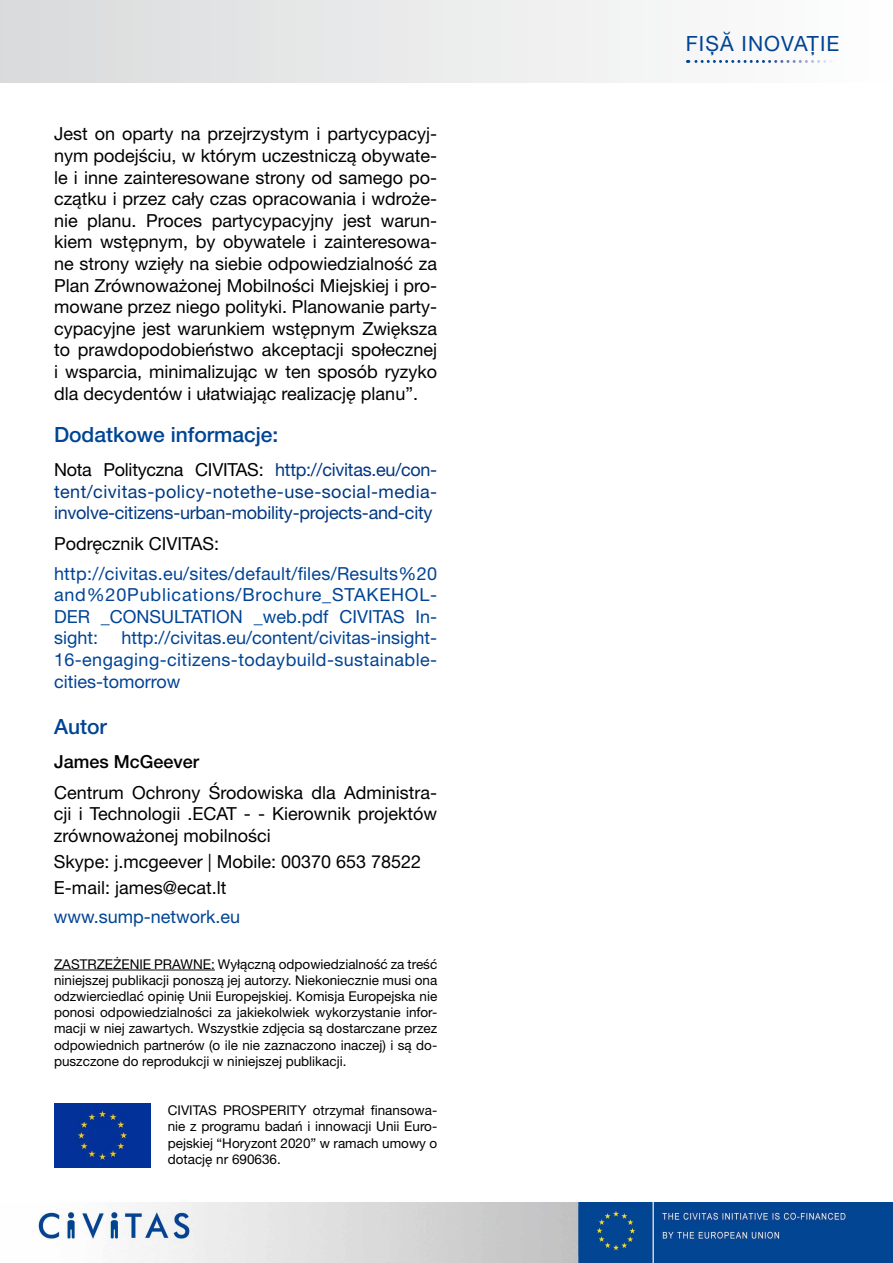
<style>
.page{position:relative;width:893px;height:1263px;background:#fff}
.page>*{position:absolute;margin:0;border:0;box-sizing:border-box;transform-origin:0 0}
.t1{font:500 21px "Helvetica Neue LT Pro";color:#004494}
.t2{font:21px "Helvetica Neue LT Pro";letter-spacing:.05em;color:#004494}
.t3{font:18px/21.6px "Helvetica Neue LT Pro";color:#000;text-align:justify}
.t4{font:18px/21.6px "Helvetica Neue LT Pro";letter-spacing:.015em;color:#004494;text-align:justify}
.t5{font:18px/21.6px "Helvetica Neue LT Pro";letter-spacing:-.015em;color:#003882;text-align:justify}
.t6{font:500 18px "Helvetica Neue LT Pro";color:#000}
.t7{font:13.5px/16.2px "Helvetica Neue LT Pro";color:#000;text-align:justify}
.s1{color:#000}
</style>
<div class="page">
<img style="left:37px;top:1203px;width:856px;height:60px">
<div style="left:0;top:0;width:893px;height:82px;background:linear-gradient(to right,#d9dadb,#fefefe)"></div>
<svg style="left:687px;top:60px;width:144px;height:3px"></svg>
<hr style="left:54px;top:970px;width:161px;height:1px;background:#000">
<img style="left:54px;top:1103px;width:97px;height:65px">
<p class="t3" style="left:54px;top:123px;width:385px">Jest on oparty na przejrzystym i partycypacyj&shy;nym podejściu, w którym uczestniczą obywate&shy;le i inne zainteresowane strony od samego po&shy;czątku i przez cały czas opracowania i wdroże&shy;nie planu. Proces partycypacyjny jest warun&shy;kiem wstępnym, by obywatele i zainteresowa&shy;ne strony wzięły na siebie odpowiedzialność za Plan Zrównoważonej Mobilności Miejskiej i pro&shy;mowane przez niego polityki. Planowanie party&shy;cypacyjne jest warunkiem wstępnym Zwiększa to prawdopodobieństwo akceptacji społecznej i wsparcia, minimalizując w ten sposób ryzyko dla decydentów i ułatwiając realizację planu”.</p>
<p class="t1" style="left:54px;top:422px;width:226px">Dodatkowe informacje:</p>
<p class="t5" style="left:54px;top:459px;width:385px"><span class="s1">Nota Polityczna CIVITAS:</span> http://civitas.eu/con&shy;tent/civitas-policy-notethe-use-social-media&shy;involve-citizens-urban-mobility-projects-and-city</p>
<p class="t3" style="left:54px;top:532px;width:166px">Podręcznik CIVITAS:</p>
<p class="t4" style="left:54px;top:562px;width:385px">http://civitas.eu/sites/default/files/Results%20 and%20Publications/Brochure_STAKEHOL-DER _CON SULTATION</p>
<p class="t4" style="left:254px;top:605px;width:185px">_web.pdf CIVITAS I n-</p>
<p class="t4" style="left:54px;top:627px;width:385px;text-indent:68px">http://civitas.eu/content/civitas-insight-16-engaging-citizens-todaybuild-sustainable&shy;cities-tomorrow</p>
<p class="t1" style="left:54px;top:714px;width:54px">Autor</p>
<p class="t6" style="left:54px;top:751px;width:147px">James McGeever</p>
<p class="t3" style="left:54px;top:781px;width:385px">Centrum Ochrony Środowiska dla Administra&shy;cji i Technologii .ECAT - - Kierownik projektów zrównoważonej mobilności</p>
<p class="t3" style="left:54px;top:848px;width:369px;line-height:25.8px">Skype: j.mcgeever | Mobile: 00370 653 78522<br>E-mail: james@ecat.lt</p>
<p class="t4" style="left:54px;top:905px;width:188px">www.sump-network.eu</p>
<p class="t7" style="left:54px;top:955px;width:27px">Zastrz</p>
<p class="t4" style="left:54px;top:627px;width:46px">sight:</p>
<p class="t7" style="left:54px;top:955px;width:385px;text-indent:51px">eżenie prawne: Wyłączną odpowiedzialność za treść niniejszej publikacji ponoszą jej autorzy. Niekoniecznie musi ona odzwierciedlać opinię Unii Europejskiej. Komisja Europejska nie ponosi odpowiedzialności za jakiekolwiek wykorzystanie infor&shy;macji w niej zawartych. Wszystkie zdjęcia są dostarczane przez odpowiednich partnerów (o ile nie zaznaczono inaczej) i są do&shy;puszczone do reprodukcji w niniejszej publikacji.</p>
<p class="t7" style="left:168px;top:1102px;width:271px">CIVITAS PROSPERITY otrzymał finansowa&shy;nie z programu badań i innowacji Unii Euro&shy;pejskiej “Horyzont 2020” w ramach umowy o dotację nr 690636.</p>
<p class="t2" style="left:686px;top:31px;width:155px">Fișă inovație</p>
</div>
